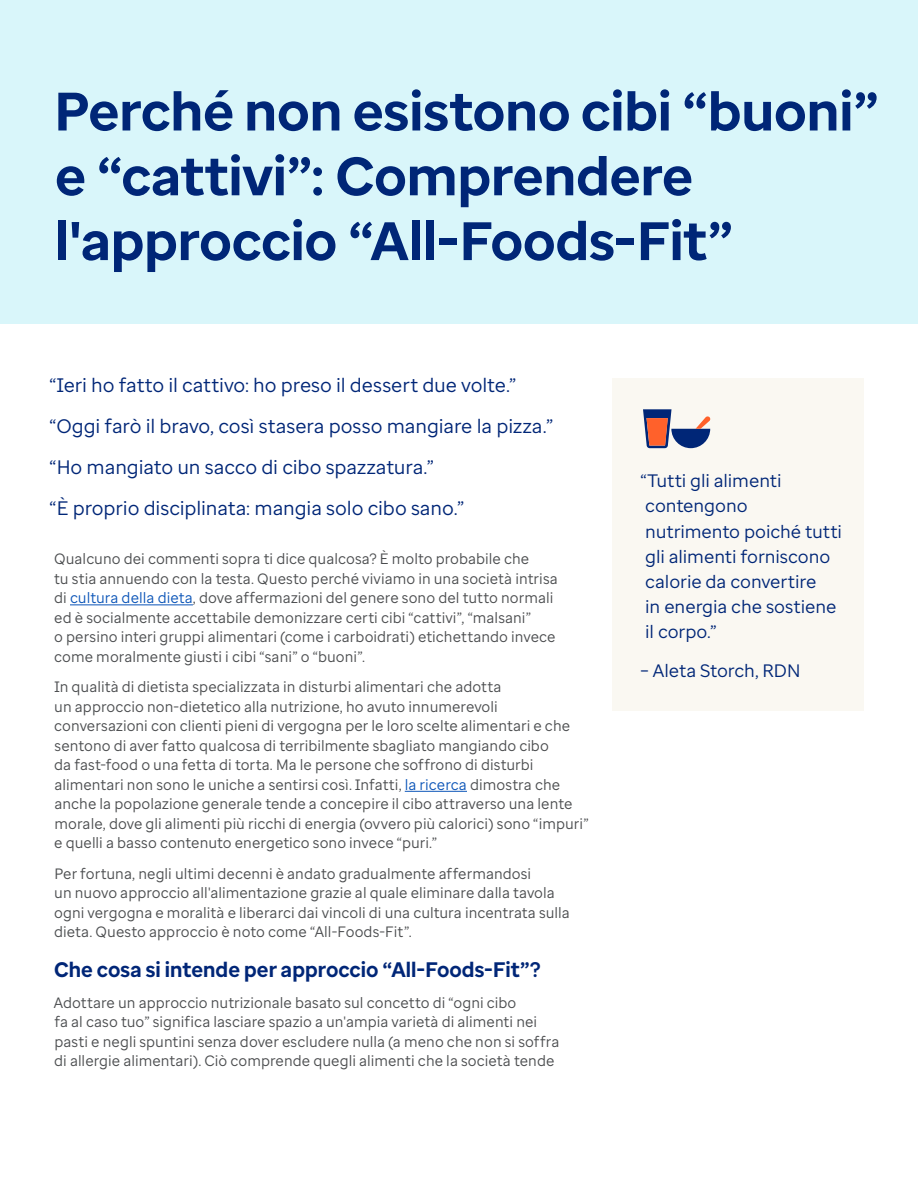
<style>
.page{position:relative;width:918px;height:1188px;background:#fff}
.page>*{position:absolute;margin:0;border:0;box-sizing:border-box;transform-origin:0 0}
.Headline{font:700 54px/64.8px "Enterprise Sans";letter-spacing:-.005em;color:#002677}
.Subhead{font:700 21px "Enterprise Sans";color:#002677}
.Intro{font:19.5px "Enterprise Sans";letter-spacing:-.005em;color:#002677}
.Body{font:18px/25.2px "Enterprise Sans";letter-spacing:-.005em;color:#002677}
.Body-2{font:15px/19.5px "Enterprise Sans";letter-spacing:.005em;color:#4b4d4f}
.s1{color:#0c55b8}
</style>
<div class="page">
<div style="left:0;top:0;width:918px;height:324px;background:#d9f6fa"></div>
<hr style="left:70px;top:604px;width:123px;height:1px;background:#0c55b8">
<hr style="left:405px;top:791px;width:62px;height:1px;background:#0c55b8">
<div style="left:612px;top:378px;width:252px;height:333px;background:#faf8f2"></div>
<svg style="left:643px;top:409px;width:67px;height:39px"></svg>
<p class="Headline" style="left:55px;top:79px;width:826px">Perché non esistono cibi “buoni” e “cattivi”: Comprendere l'approccio “All-Foods-Fit”</p>
<p class="Intro" style="left:49px;top:373px;width:468px">“Ieri ho fatto il cattivo: ho preso il dessert due volte.”</p>
<p class="Intro" style="left:49px;top:414px;width:505px">“Oggi farò il bravo, così stasera posso mangiare la pizza.”</p>
<p class="Intro" style="left:49px;top:455px;width:386px">“Ho mangiato un sacco di cibo spazzatura.”</p>
<p class="Intro" style="left:49px;top:495px;width:416px">“È proprio disciplinata: mangia solo cibo sano.”</p>
<p class="Body-2" style="left:54px;top:549px;width:505px">Qualcuno dei commenti sopra ti dice qualcosa? È molto probabile che<br>tu stia annuendo con la testa. Questo perché viviamo in una società intrisa di <span class="s1">cultura della dieta</span>, dove affermazioni del genere sono del tutto normali ed è socialmente accettabile demonizzare certi cibi “cattivi”, “malsani”<br>o persino interi gruppi alimentari (come i carboidrati) etichettando invece come moralmente giusti i cibi “sani” o “buoni”.</p>
<p class="Body-2" style="left:54px;top:677px;width:536px">In qualità di dietista specializzata in disturbi alimentari che adotta<br>un approccio non-dietetico alla nutrizione, ho avuto innumerevoli conversazioni con clienti pieni di vergogna per le loro scelte alimentari e che sentono di aver fatto qualcosa di terribilmente sbagliato mangiando cibo<br>da fast-food o una fetta di torta. Ma le persone che soffrono di disturbi alimentari non sono le uniche a sentirsi così. Infatti, <span class="s1">la ricerca</span> dimostra che anche la popolazione generale tende a concepire il cibo attraverso una lente morale, dove gli alimenti più ricchi di energia (ovvero più calorici) sono “impuri” e quelli a basso contenuto energetico sono invece “puri.”</p>
<p class="Body-2" style="left:54px;top:864px;width:517px">Per fortuna, negli ultimi decenni è andato gradualmente affermandosi<br>un nuovo approccio all'alimentazione grazie al quale eliminare dalla tavola ogni vergogna e moralità e liberarci dai vincoli di una cultura incentrata sulla dieta. Questo approccio è noto come “All-Foods-Fit”.</p>
<p class="Subhead" style="left:54px;top:956px;width:488px">Che cosa si intende per approccio “All-Foods-Fit”?</p>
<p class="Body-2" style="left:54px;top:993px;width:507px">Adottare un approccio nutrizionale basato sul concetto di “ogni cibo<br>fa al caso tuo” significa lasciare spazio a un'ampia varietà di alimenti nei pasti e negli spuntini senza dover escludere nulla (a meno che non si soffra di allergie alimentari). Ciò comprende quegli alimenti che la società tende</p>
<p class="Body" style="left:640px;top:468px;width:203px">“Tutti gli alimenti contengono nutrimento poiché tutti gli alimenti forniscono calorie da convertire<br>in energia che sostiene il corpo.”</p>
<p class="Body" style="left:640px;top:658px;width:162px">– Aleta Storch, RDN</p>
</div>
